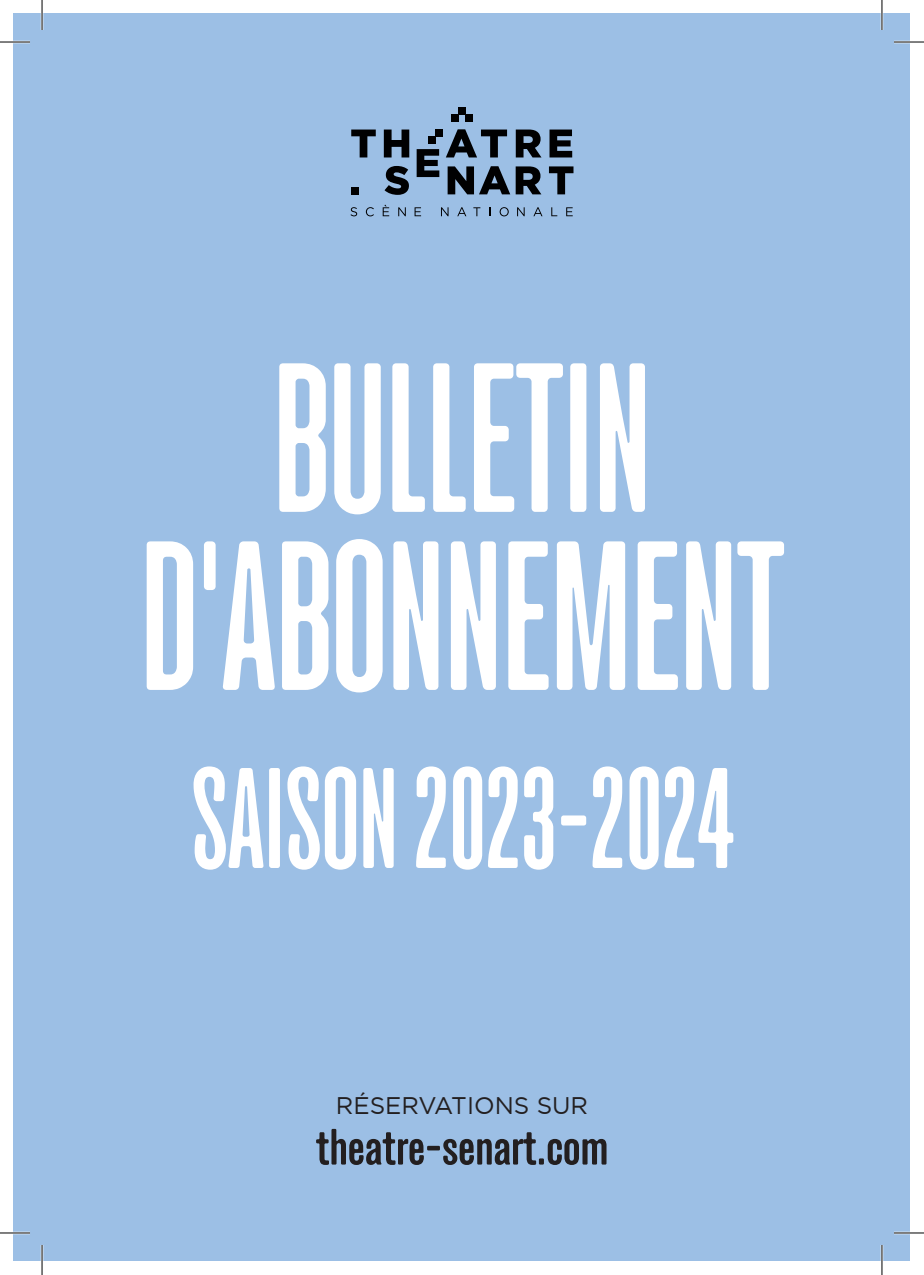
<style>
.page{position:relative;width:924px;height:1275px;background:#fff}
.page>*{position:absolute;margin:0;border:0;box-sizing:border-box;transform-origin:0 0}
.t1{font:extra-condensed 208px "Stanley";color:#fff}
.t2{font:extra-condensed 140px "Stanley";color:#fff}
.t3{font:500 condensed 50px "Stanley";letter-spacing:-.01em;color:#231f20}
.t4{font:24px "Gotham";color:#231f20}
</style>
<div class="page">
<div style="left:14px;top:14px;width:895px;height:1247px;background:#9cbfe5"></div>
<svg style="left:350px;top:207px;width:7px;height:9px"></svg>
<svg style="left:366px;top:207px;width:8px;height:9px"></svg>
<svg style="left:382px;top:205px;width:7px;height:11px"></svg>
<svg style="left:398px;top:207px;width:7px;height:9px"></svg>
<svg style="left:414px;top:207px;width:7px;height:9px"></svg>
<svg style="left:441px;top:207px;width:7px;height:9px"></svg>
<svg style="left:457px;top:207px;width:9px;height:9px"></svg>
<svg style="left:473px;top:207px;width:7px;height:9px"></svg>
<svg style="left:499px;top:207px;width:9px;height:9px"></svg>
<svg style="left:517px;top:207px;width:7px;height:9px"></svg>
<svg style="left:533px;top:207px;width:9px;height:9px"></svg>
<svg style="left:551px;top:207px;width:6px;height:9px"></svg>
<svg style="left:566px;top:207px;width:6px;height:9px"></svg>
<svg style="left:416px;top:149px;width:23px;height:28px"></svg>
<svg style="left:384px;top:166px;width:25px;height:29px"></svg>
<svg style="left:447px;top:166px;width:94px;height:28px"></svg>
<svg style="left:549px;top:166px;width:24px;height:28px"></svg>
<svg style="left:351px;top:129px;width:24px;height:28px"></svg>
<svg style="left:383px;top:129px;width:26px;height:28px"></svg>
<svg style="left:446px;top:129px;width:61px;height:28px"></svg>
<svg style="left:515px;top:129px;width:26px;height:28px"></svg>
<svg style="left:549px;top:129px;width:23px;height:28px"></svg>
<div style="left:351px;top:187px;width:7px;height:7px;background:#000001"></div>
<div style="left:428px;top:136px;width:7px;height:7px;background:#000001"></div>
<div style="left:435px;top:129px;width:7px;height:7px;background:#000001"></div>
<div style="left:451px;top:114px;width:7px;height:7px;background:#000001"></div>
<div style="left:465px;top:114px;width:7px;height:7px;background:#000001"></div>
<div style="left:458px;top:107px;width:7px;height:7px;background:#000001"></div>
<hr style="left:0;top:41px;width:30px;height:2px;background:#fff">
<hr style="left:893px;top:41px;width:30px;height:2px;background:#fff">
<hr style="left:0;top:1231px;width:30px;height:3px;background:#fff">
<hr style="left:893px;top:1231px;width:30px;height:3px;background:#fff">
<hr style="left:41px;top:0;width:2px;height:30px;background:#fff">
<hr style="left:41px;top:1245px;width:2px;height:30px;background:#fff">
<hr style="left:880px;top:0;width:2px;height:30px;background:#fff">
<hr style="left:880px;top:1245px;width:2px;height:30px;background:#fff">
<hr style="left:0;top:42px;width:30px;height:1px;background:#000">
<hr style="left:893px;top:42px;width:30px;height:1px;background:#000">
<hr style="left:0;top:1232px;width:30px;height:1px;background:#000">
<hr style="left:893px;top:1232px;width:30px;height:1px;background:#000">
<hr style="left:42px;top:0;width:1px;height:30px;background:#000">
<hr style="left:42px;top:1245px;width:1px;height:30px;background:#000">
<hr style="left:881px;top:0;width:1px;height:30px;background:#000">
<hr style="left:881px;top:1245px;width:1px;height:30px;background:#000">
<p class="t1" style="left:273px;top:324px;width:379px">BULLETIN</p>
<p class="t1" style="left:140px;top:502px;width:644px">D'ABONNEMENT</p>
<p class="t2" style="left:191px;top:741px;width:543px">SAISON 2023-2024</p>
<p class="t4" style="left:336px;top:1092px;width:254px">RÉSERVATIONS SUR</p>
<p class="t3" style="left:315px;top:1118px;width:294px">theatre-senart.com</p>
</div>
